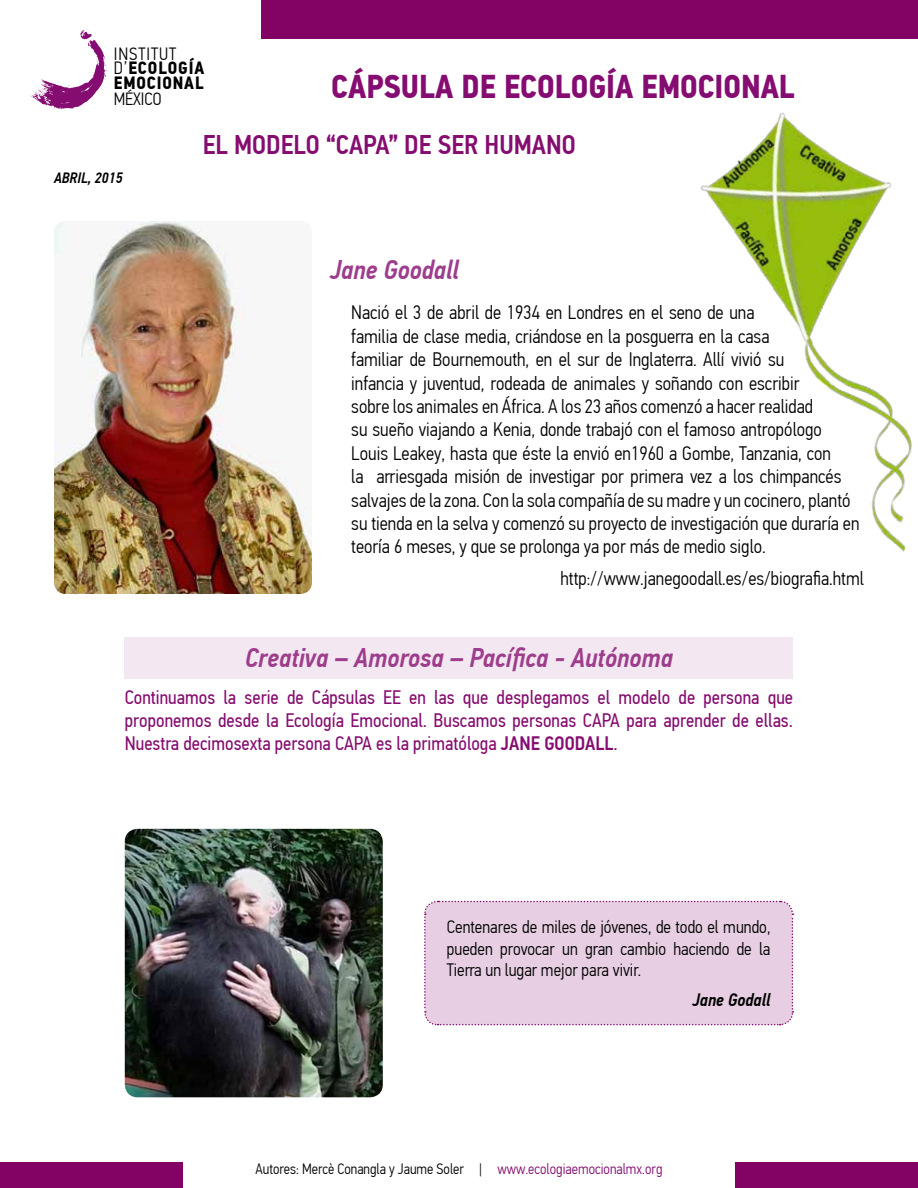
<style>
.page{position:relative;width:918px;height:1188px;background:#fff}
.page>*{position:absolute;margin:0;border:0;box-sizing:border-box;transform-origin:0 0}
.t1{font:700 33px "PF Din Text Cond Pro";color:#850c70}
.t2{font:italic 500 27px "PF Din Text Cond Pro";color:#9d3d8c}
.t3{font:500 27px "PF Din Text Cond Pro";color:#850c70}
.t4{font:300 19.5px/23.4px "PF Din Text Cond Pro";color:#000}
.t5{font:19.5px/23.4px "PF Din Text Cond Pro";color:#850c70;text-align:justify}
.t6{font:300 18px/21.6px "PF Din Text Cond Pro";color:#000;text-align:justify}
.t7{font:italic 500 18px "PF Din Text Cond Pro";color:#000}
.t8{font:700 17.85px/14.7px "PF Din Text Cond Pro";letter-spacing:.05em;color:#000}
.t9{font:300 17.7px "PF Din Text Cond Pro";color:#000}
.t10{font:300 15px "PF Din Text Cond Pro";color:#000}
.t11{font:italic 500 15px "PF Din Text Cond Pro";color:#000}
.s1{font-weight:300}
.s2{font-weight:500}
.s3{color:#850c70}
</style>
<div class="page">
<svg style="left:30px;top:30px;width:76px;height:79px"></svg>
<div style="left:262px;top:0;width:656px;height:39px;background:#820363"></div>
<div style="left:735px;top:1162px;width:183px;height:26px;background:#820363"></div>
<div style="left:0;top:1162px;width:183px;height:26px;background:#820363"></div>
<div style="left:125px;top:638px;width:668px;height:41px;background:#f3e7f1"></div>
<div style="left:424px;top:900px;width:370px;height:126px;background:#e7cee2"></div>
<img style="left:700px;top:112px;width:212px;height:440px">
<img style="left:54px;top:221px;width:258px;height:373px">
<img style="left:125px;top:829px;width:258px;height:268px">
<p class="t8" style="left:114px;top:47px;width:92px"><span class="s1">INSTITUT<br>D’</span>ECOLOGÍA<br>EMOCIONAL</p>
<p class="t9" style="left:114px;top:89px;width:49px">MÉXICO</p>
<h1 class="t1" style="left:331px;top:67px;width:465px">CÁPSULA DE ECOLOGÍA EMOCIONAL</h1>
<p class="t11" style="left:54px;top:169px;width:70px">ABRIL, 2015</p>
<h2 class="t3" style="left:203px;top:129px;width:374px">EL MODELO “CAPA” DE SER HUMANO</h2>
<h2 class="t2" style="left:330px;top:254px;width:131px">Jane Goodall</h2>
<p class="t4" style="left:351px;top:301px;width:510px">Nació el 3 de abril de 1934 en Londres en el seno de una<br>familia de clase media, criándose en la posguerra en la casa<br>familiar de Bournemouth, en el sur de Inglaterra. Allí vivió su<br>infancia y juventud, rodeada de animales y soñando con escribir<br>sobre los animales en África. A los 23 años comenzó a hacer realidad<br>su sueño viajando a Kenia, donde trabajó con el famoso antropólogo Louis Leakey, hasta que éste la envió en1960 a Gombe, Tanzania, con<br>la arriesgada misión de investigar por primera vez a los chimpancés salvajes de la zona. Con la sola compañía de su madre y un cocinero, plantó su tienda en la selva y comenzó su proyecto de investigación que duraría en teoría 6 meses, y que se prolonga ya por más de medio siglo.</p>
<p class="t4" style="left:560px;top:567px;width:305px">http://www.janegoodall.es/es/biografia.html</p>
<h2 class="t2" style="left:245px;top:641px;width:429px">Creativa – Amorosa – Pacífica - Autónoma</h2>
<p class="t5" style="left:125px;top:685px;width:670px">Continuamos la serie de Cápsulas EE en las que desplegamos el modelo de persona que proponemos desde la Ecología Emocional. Buscamos personas CAPA para aprender de ellas.<br>Nuestra decimosexta persona CAPA es la primatóloga <span class="s2">JANE GOODALL</span>.</p>
<p class="t6" style="left:447px;top:916px;width:325px">Centenares de miles de jóvenes, de todo el mundo, pueden provocar un gran cambio haciendo de la Tierra un lugar mejor para vivir.</p>
<p class="t7" style="left:692px;top:990px;width:80px">Jane Godall</p>
<p class="t10" style="left:255px;top:1160px;width:409px">Autores: Mercè Conangla y Jaume Soler | <span class="s3">www.ecologiaemocionalmx.org</span></p>
</div>
